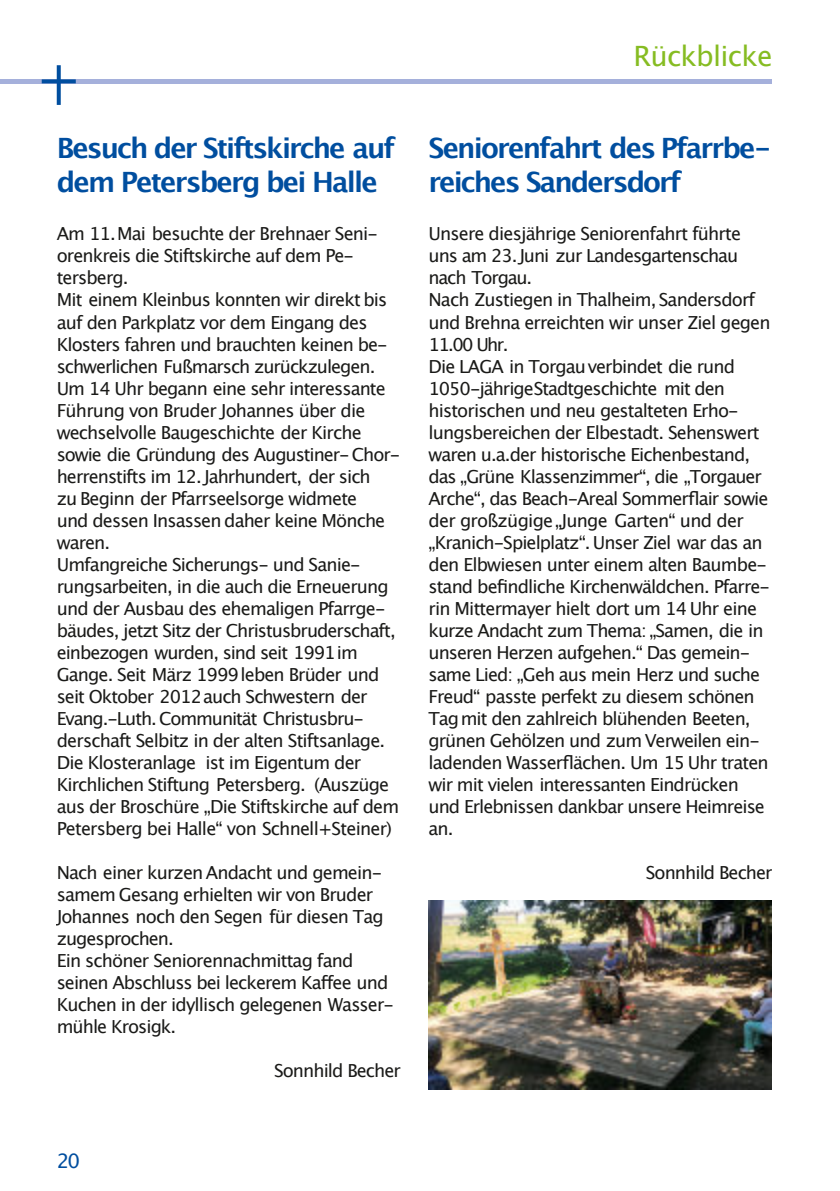
<style>
.page{position:relative;width:840px;height:1191px;background:#fff}
.page>*{position:absolute;margin:0;border:0;box-sizing:border-box;transform-origin:0 0}
.t1{font:700 28px/33.6px "Lucida Grande";letter-spacing:-.065em;color:#004e9f}
.t2{font:28px "Lucida Grande";letter-spacing:-.025em;color:#86bc22}
.t3{font:20px "Lucida Grande";color:#004e9f}
.t4{font:18px/22px "Lucida Grande";letter-spacing:-.05em;color:#1a1a18}
</style>
<div class="page">
<img style="left:428px;top:900px;width:343px;height:189px">
<hr style="left:0;top:79px;width:771px;height:4px;background:#a5b0db">
<svg style="left:57px;top:65px;width:4px;height:40px"></svg>
<svg style="left:42px;top:79px;width:34px;height:4px"></svg>
<h1 class="t1" style="left:57px;top:133px;width:340px">Besuch der Stiftskirche auf dem Petersberg bei Halle</h1>
<p class="t4" style="left:57px;top:224px;width:345px">Am 11.Mai besuchte der Brehnaer Seni&shy;orenkreis die Stiftskirche auf dem Pe&shy;tersberg.<br>Mit einem Kleinbus konnten wir direkt bis auf den Parkplatz vor dem Eingang des Klosters fahren und brauchten keinen be&shy;schwerlichen Fußmarsch zurückzulegen.<br>Um 14 Uhr begann eine sehr interessante Führung von Bruder Johannes über die wechselvolle Baugeschichte der Kirche sowie die Gründung des Augustiner- Chor&shy;herrenstifts im 12. Jahrhundert, der sich<br>zu Beginn der Pfarrseelsorge widmete<br>und dessen Insassen daher keine Mönche waren.<br>Umfangreiche Sicherungs- und Sanie&shy;rungsarbeiten, in die auch die Erneuerung und der Ausbau des ehemaligen Pfarrge&shy;bäudes, jetzt Sitz der Christusbruderschaft, einbezogen wurden, sind seit 1991im Gange. Seit März 1999leben Brüder und seit Oktober 2012auch Schwestern der Evang.-Luth. Communität Christusbru&shy;derschaft Selbitz in der alten Stiftsanlage.<br>Die Klosteranlage ist im Eigentum der Kirchlichen Stiftung Petersberg. (Auszüge aus der Broschüre „Die Stiftskirche auf dem Petersberg bei Halle“ von Schnell+Steiner)</p>
<p class="t4" style="left:57px;top:862px;width:338px">Nach einer kurzen Andacht und gemein&shy;samem Gesang erhielten wir von Bruder Johannes noch den Segen für diesen Tag zugesprochen.<br>Ein schöner Seniorennachmittag fand seinen Abschluss bei leckerem Kaffee und Kuchen in der idyllisch gelegenen Wasser&shy;mühle Krosigk.</p>
<p class="t4" style="left:274px;top:1060px;width:128px">Sonnhild Becher</p>
<h1 class="t2" style="left:633px;top:44px;width:141px">Rückblicke</h1>
<h1 class="t1" style="left:428px;top:133px;width:344px">Seniorenfahrt des Pfarrbe&shy;reiches Sandersdorf</h1>
<p class="t4" style="left:428px;top:224px;width:343px">Unsere diesjährige Seniorenfahrt führte uns am 23.Juni zur Landesgartenschau nach Torgau.<br>Nach Zustiegen in Thalheim, Sandersdorf und Brehna erreichten wir unser Ziel gegen 11.00 Uhr.<br>Die LAGA in Torgauverbindet die rund 1050-jährigeStadtgeschichte mit den historischen und neu gestalteten Erho&shy;lungsbereichen der Elbestadt. Sehenswert waren u.a.der historische Eichenbestand, das „Grüne Klassenzimmer“, die „Torgauer Arche“, das Beach-Areal Sommerflair sowie der großzügige„Junge Garten“ und der „Kranich-Spielplatz“. Unser Ziel war das an den Elbwiesen unter einem alten Baumbe&shy;stand befindliche Kirchenwäldchen. Pfarre&shy;rin Mittermayer hielt dort um 14 Uhr eine kurze Andacht zum Thema: „Samen, die in unseren Herzen aufgehen.“ Das gemein&shy;same Lied: „Geh aus mein Herz und suche Freud“ passte perfekt zu diesem schönen Tagmit den zahlreich blühenden Beeten, grünen Gehölzen und zum Verweilen ein&shy;ladenden Wasserflächen. Um 15 Uhr traten wir mit vielen interessanten Eindrücken und Erlebnissen dankbar unsere Heimreise an.</p>
<p class="t4" style="left:645px;top:862px;width:128px">Sonnhild Becher</p>
<p class="t3" style="left:57px;top:1152px;width:25px">20</p>
</div>
